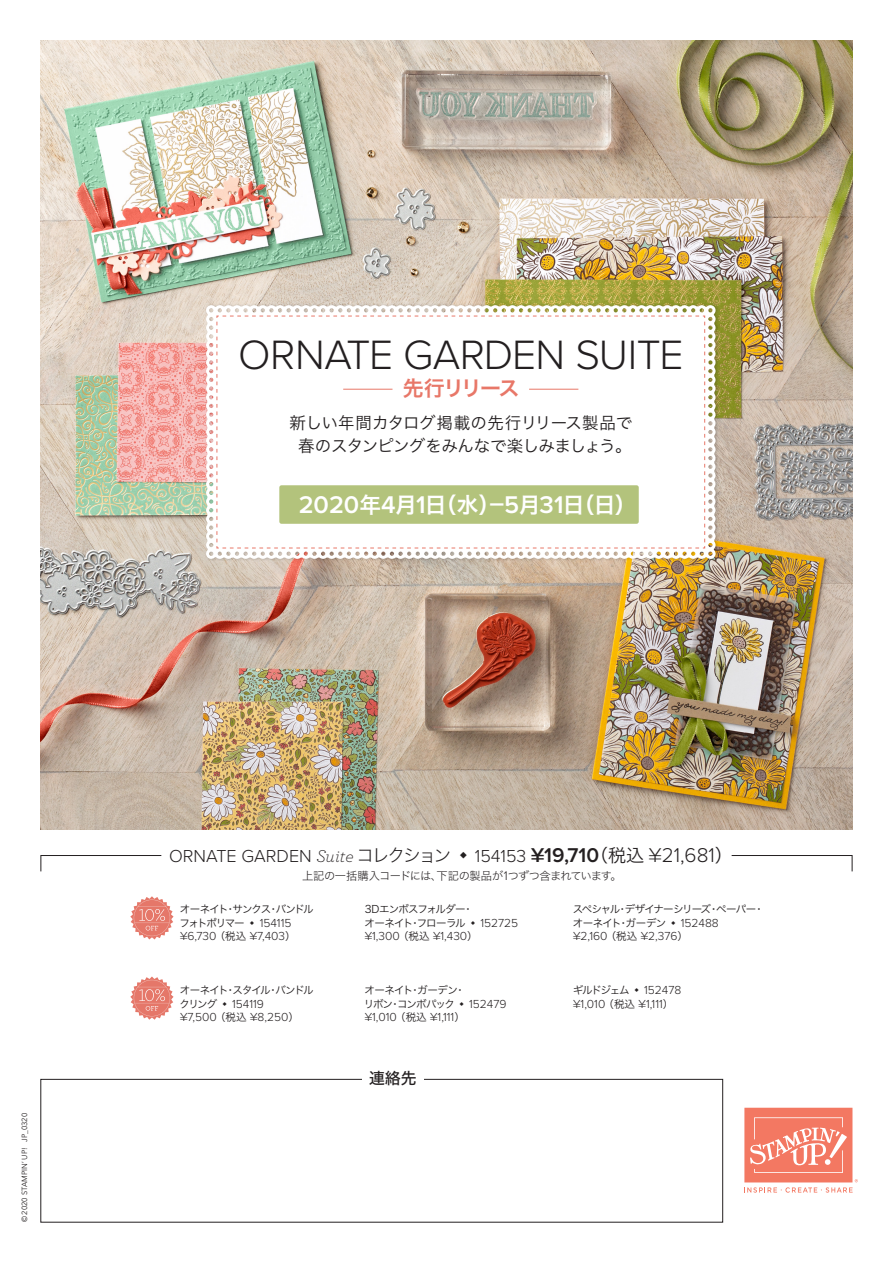
<style>
.page{position:relative;width:893px;height:1263px;background:#fff}
.page>*{position:absolute;margin:0;border:0;box-sizing:border-box;transform-origin:0 0}
.t1{font:300 42.45px "Proxima Nova";letter-spacing:-.01em;color:#231f20}
.t2{font:21.75px "Hiragino Sans W6";color:#fff}
.t3{font:21px "Hiragino Sans W6";letter-spacing:-.08em;color:#e87768}
.t4{font:300 18px "Proxima Nova";color:#231f20}
.t5{font:16.5px/22.5px "Hiragino Sans W3";letter-spacing:-.025em;color:#231f20;text-align:center}
.t6{font:15.75px "Hiragino Sans W5";color:#231f20}
.t7{font:300 12.15px/13.5px "Proxima Nova";color:#231f20}
.t8{font:11.25px "Hiragino Sans W2";letter-spacing:-.05em;color:#231f20}
.t9{font:10.5px/13.5px "Hiragino Sans W3";letter-spacing:-.075em;color:#231f20}
.t10{font:10.5px "Hiragino Sans W3";letter-spacing:-.095em;color:#231f20}
.t11{font:10.5px/13.5px "Hiragino Sans W3";letter-spacing:-.07em;color:#231f20}
.t12{font:10.5px "Hiragino Sans W3";letter-spacing:-.12em;color:#231f20}
.t13{font:7.5px "Avenir Next LT Pro";color:#231f20}
.s1{font-family:"Proxima Nova";font-weight:600;font-size:25.05px}
.s2{font-family:"Archer";font-style:italic}
.s3{font-family:"Hiragino Sans W2";font-weight:400}
.s4{font-family:"Hiragino Sans W3";font-weight:400}
.s5{font-weight:600;font-size:20.7px}
.s6{font-size:20.7px}
.s7{font-family:"Proxima Nova";font-weight:300;font-size:12.9px}
.s8{font-family:"Proxima Nova";font-weight:300;font-size:12.15px}
.s9{font-family:"Hiragino Sans W3";font-weight:400;font-size:10.5px}
</style>
<div class="page">
<img style="left:40px;top:40px;width:812px;height:789px">
<div style="left:205px;top:303px;width:514px;height:258px;background:#231f20;opacity:.2"></div>
<svg style="left:206px;top:305px;width:510px;height:254px"></svg>
<svg style="left:216px;top:315px;width:490px;height:234px"></svg>
<svg style="left:40px;top:855px;width:122px;height:17px"></svg>
<svg style="left:731px;top:855px;width:122px;height:17px"></svg>
<div style="left:41px;top:1079px;width:682px;height:143px;border:1px solid #231f20"></div>
<div style="left:362px;top:1072px;width:62px;height:14px;background:#fff"></div>
<svg style="left:744px;top:1108px;width:114px;height:85px"></svg>
<svg style="left:130px;top:896px;width:44px;height:43px"></svg>
<svg style="left:130px;top:976px;width:44px;height:44px"></svg>
<div style="left:279px;top:485px;width:360px;height:39px;background:#b3c37c;border-radius:2px"></div>
<p class="t13" style="left:20px;top:1222px;width:111px;rotate:-90deg">© 2020 STAMPIN’ UP! JP_0320</p>
<p class="t1" style="left:238px;top:323px;width:447px">ORNATE GARDEN SUITE</p>
<p class="t3" style="left:403px;top:369px;width:118px">先行リリース</p>
<p class="t5" style="left:290px;top:411px;width:344px">新しい年間カタログ掲載の先行リリース製品で春のスタンピングをみんなで楽しみましょう。</p>
<p class="t2" style="left:299px;top:485px;width:339px"><span class="s1">2020</span>年<span class="s1">4</span>月<span class="s1">1</span>日（水）<span class="s1">–5</span>月<span class="s1">31</span>日（日）</p>
<p class="t4" style="left:169px;top:842px;width:565px">ORNATE GARDEN <span class="s2">Suite</span> <span class="s3">コレクション</span> <span class="s4">❖</span> 154153 <span class="s5">¥19,710</span><span class="s4">（税込</span> <span class="s6">¥21,681</span><span class="s4">）</span></p>
<p class="t8" style="left:302px;top:866px;width:321px">上記の一括購入コードには、下記の製品が<span class="s7">1</span>つずつ含まれています。</p>
<p class="t10" style="left:180px;top:900px;width:135px">オーネイト・サンクス・バンドル</p>
<p class="t12" style="left:179px;top:914px;width:114px">フォトポリマー ❖ <span class="s8">154115</span></p>
<p class="t7" style="left:180px;top:929px;width:117px">¥6,730 <span class="s9">（税込</span> ¥7,403<span class="s9">）</span></p>
<p class="t10" style="left:180px;top:981px;width:135px">オーネイト・スタイル・バンドル</p>
<p class="t7" style="left:180px;top:996px;width:121px"><span class="s9">クリング ❖</span> 154119 ¥7,500 <span class="s9">（税込</span> ¥8,250<span class="s9">）</span></p>
<p class="t9" style="left:364px;top:902px;width:155px">3Dエンボスフォルダー・<br>オーネイト・フローラル ❖ <span class="s8">152725</span></p>
<p class="t7" style="left:365px;top:929px;width:115px">¥1,300 <span class="s9">（税込</span> ¥1,430<span class="s9">）</span></p>
<p class="t9" style="left:364px;top:983px;width:144px">オーネイト・ガーデン・<br>リボン・コンボパック ❖ <span class="s8">152479</span></p>
<p class="t7" style="left:365px;top:1010px;width:102px">¥1,010 <span class="s9">（税込</span> ¥1,111<span class="s9">）</span></p>
<p class="t6" style="left:369px;top:1064px;width:49px">連絡先</p>
<p class="t11" style="left:573px;top:902px;width:193px">スペシャル・デザイナーシリーズ・ペーパー・オーネイト・ガーデン ❖ <span class="s8">152488</span></p>
<p class="t7" style="left:573px;top:929px;width:116px">¥2,160 <span class="s9">（税込</span> ¥2,376<span class="s9">）</span></p>
<p class="t10" style="left:573px;top:981px;width:110px">ギルドジェム ❖ <span class="s8">152478</span></p>
<p class="t7" style="left:573px;top:996px;width:102px">¥1,010 <span class="s9">（税込</span> ¥1,111<span class="s9">）</span></p>
</div>
